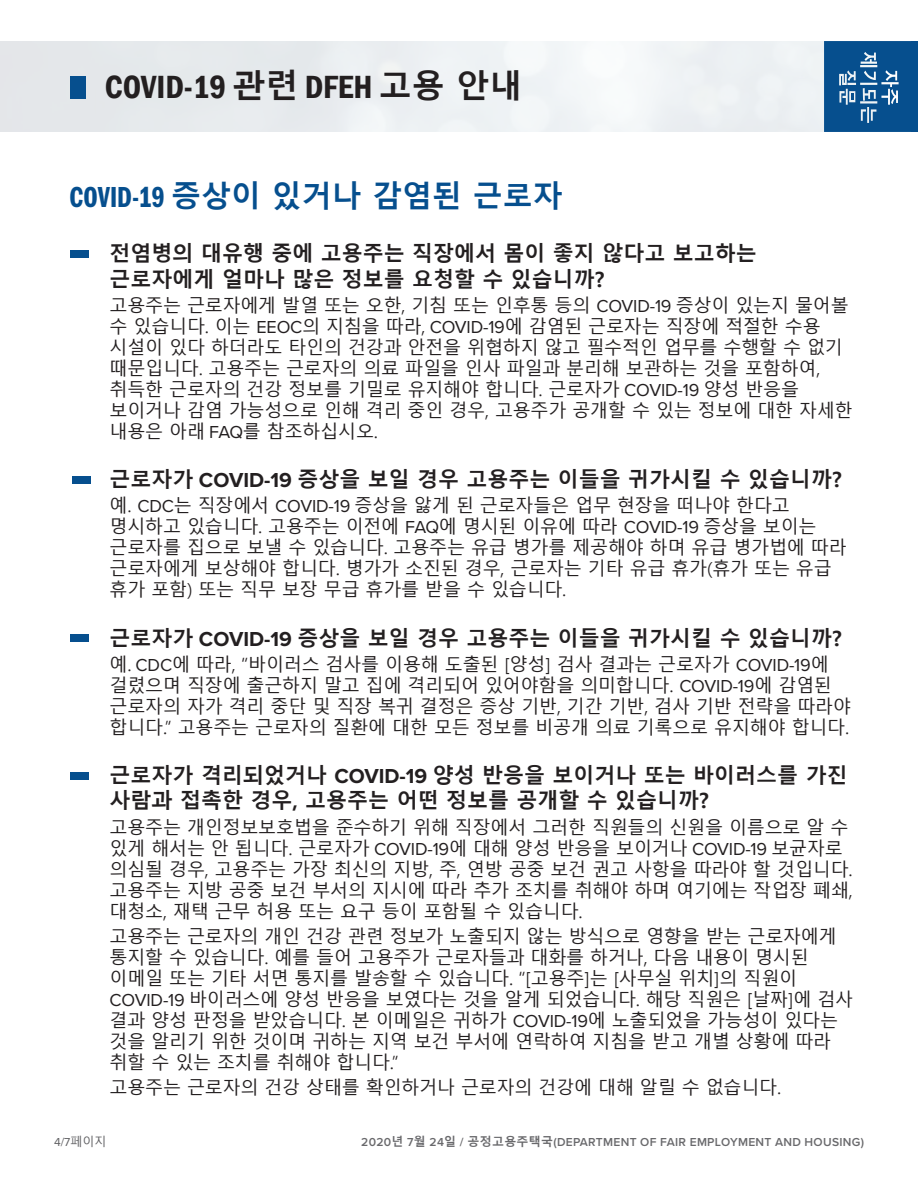
<style>
.page{position:relative;width:918px;height:1188px;background:#fff}
.page>*{position:absolute;margin:0;border:0;box-sizing:border-box;transform-origin:0 0}
.t1{font:600 condensed 33px "Franklin Gothic";color:#231f20}
.t2{font:700 30px "Malgun Gothic";color:#064f8e}
.t3{font:700 21px/25.5px "Malgun Gothic";color:#231f20}
.t4{font:18px/21px "Malgun Gothic";letter-spacing:-.01em;color:#231f20}
.t5{font:600 12px "Proxima Nova";letter-spacing:.025em;color:#69696c}
.t6{font:12px "Proxima Nova";color:#5f5f62}
.s1{font-family:"Malgun Gothic";font-weight:700;font-stretch:normal}
.s2{font-family:"Franklin Gothic LT Pro Dm Cm";font-weight:400}
.s3{font-family:"Proxima Nova"}
.s4{font-family:"Malgun Gothic"}
.s5{font-family:"Malgun Gothic";font-weight:700}
</style>
<div class="page">
<div style="left:0;top:41px;width:918px;height:91px;background:#ebeff2"></div>
<div style="left:70px;top:251px;width:19px;height:7px;background:#064f8e"></div>
<div style="left:72px;top:476px;width:19px;height:7px;background:#064f8e"></div>
<div style="left:70px;top:634px;width:19px;height:8px;background:#064f8e"></div>
<div style="left:70px;top:772px;width:19px;height:7px;background:#064f8e"></div>
<div style="left:70px;top:76px;width:16px;height:22px;background:#064f8e"></div>
<svg style="left:824px;top:41px;width:94px;height:91px"></svg>
<p class="t1" style="left:105px;top:65px;width:419px">COVID-19 <span class="s1">관련</span> DFEH <span class="s1">고용 안내</span></p>
<p class="t2" style="left:70px;top:179px;width:495px"><span class="s2">COVID-19</span> 증상이 있거나 감염된 근로자</p>
<p class="t3" style="left:110px;top:241px;width:649px">전염병의 대유행 중에 고용주는 직장에서 몸이 좋지 않다고 보고하는 근로자에게 얼마나 많은 정보를 요청할 수 있습니까?</p>
<p class="t4" style="left:110px;top:295px;width:745px">고용주는 근로자에게 발열 또는 오한, 기침 또는 인후통 등의 <span class="s3">COVID-19</span> 증상이 있는지 물어볼 수 있습니다. 이는 <span class="s3">EEOC</span>의 지침을 따라, <span class="s3">COVID-19</span>에 감염된 근로자는 직장에 적절한 수용 시설이 있다 하더라도 타인의 건강과 안전을 위협하지 않고 필수적인 업무를 수행할 수 없기 때문입니다. 고용주는 근로자의 의료 파일을 인사 파일과 분리해 보관하는 것을 포함하여, 취득한 근로자의 건강 정보를 기밀로 유지해야 합니다. 근로자가 <span class="s3">COVID-19</span> 양성 반응을 보이거나 감염 가능성으로 인해 격리 중인 경우, 고용주가 공개할 수 있는 정보에 대한 자세한 내용은 아래 <span class="s3">FAQ</span>를 참조하십시오.</p>
<p class="t3" style="left:110px;top:467px;width:733px">근로자가 <span class="s3">COVID-19</span> 증상을 보일 경우 고용주는 이들을 귀가시킬 수 있습니까?</p>
<p class="t4" style="left:110px;top:496px;width:739px">예. <span class="s3">CDC</span>는 직장에서 <span class="s3">COVID-19</span> 증상을 앓게 된 근로자들은 업무 현장을 떠나야 한다고 명시하고 있습니다. 고용주는 이전에 <span class="s3">FAQ</span>에 명시된 이유에 따라 <span class="s3">COVID-19</span> 증상을 보이는 근로자를 집으로 보낼 수 있습니다. 고용주는 유급 병가를 제공해야 하며 유급 병가법에 따라 근로자에게 보상해야 합니다. 병가가 소진된 경우, 근로자는 기타 유급 휴가(휴가 또는 유급 휴가 포함) 또는 직무 보장 무급 휴가를 받을 수 있습니다.</p>
<p class="t3" style="left:110px;top:625px;width:733px">근로자가 <span class="s3">COVID-19</span> 증상을 보일 경우 고용주는 이들을 귀가시킬 수 있습니까?</p>
<p class="t4" style="left:110px;top:654px;width:743px">예. <span class="s3">CDC</span>에 따라 “, 바이러스 검사를 이용해 도출된 [양성] 검사 결과는 근로자가 <span class="s3">COVID-19</span>에 걸렸으며 직장에 출근하지 말고 집에 격리되어 있어야함을 의미합니다. <span class="s3">COVID-19</span>에 감염된 근로자의 자가 격리 중단 및 직장 복귀 결정은 증상 기반, 기간 기반, 검사 기반 전략을 따라야 합니다” . 고용주는 근로자의 질환에 대한 모든 정보를 비공개 의료 기록으로 유지해야 합니다.</p>
<p class="t3" style="left:110px;top:763px;width:740px">근로자가 격리되었거나 <span class="s3">COVID-19</span> 양성 반응을 보이거나 또는 바이러스를 가진 사람과 접촉한 경우, 고용주는 어떤 정보를 공개할 수 있습니까?</p>
<p class="t4" style="left:110px;top:817px;width:745px">고용주는 개인정보보호법을 준수하기 위해 직장에서 그러한 직원들의 신원을 이름으로 알 수 있게 해서는 안 됩니다. 근로자가 <span class="s3">COVID-19</span>에 대해 양성 반응을 보이거나 <span class="s3">COVID-19</span> 보균자로 의심될 경우, 고용주는 가장 최신의 지방 주, , 연방 공중 보건 권고 사항을 따라야 할 것입니다. 고용주는 지방 공중 보건 부서의 지시에 따라 추가 조치를 취해야 하며 여기에는 작업장 폐쇄, 대청소, 재택 근무 허용 또는 요구 등이 포함될 수 있습니다.</p>
<p class="t4" style="left:110px;top:926px;width:745px">고용주는 근로자의 개인 건강 관련 정보가 노출되지 않는 방식으로 영향을 받는 근로자에게 통지할 수 있습니다. 예를 들어 고용주가 근로자들과 대화를 하거나, 다음 내용이 명시된 이메일 또는 기타 서면 통지를 발송할 수 있습니다. “[고용주 는] [사무실 위치 의] 직원이 <span class="s3">COVID-19</span> 바이러스에 양성 반응을 보였다는 것을 알게 되었습니다. 해당 직원은 [날짜 에] 검사 결과 양성 판정을 받았습니다 본. 이메일은 귀하가 <span class="s3">COVID-19</span>에 노출되었을 가능성이 있다는 것을 알리기 위한 것이며 귀하는 지역 보건 부서에 연락하여 지침을 받고 개별 상황에 따라 취할 수 있는 조치를 취해야 합니다“.</p>
<p class="t4" style="left:110px;top:1078px;width:673px">고용주는 근로자의 건강 상태를 확인하거나 근로자의 건강에 대해 알릴 수 없습니다.</p>
<p class="t6" style="left:54px;top:1133px;width:54px">4/7<span class="s4">페이지</span></p>
<p class="t5" style="left:361px;top:1133px;width:504px">2020<span class="s5">년 월</span>7 24<span class="s5">일</span> / <span class="s5">공정고용주택국</span>(DEPARTMENT OF FAIR EMPLOYMENT AND HOUSING(</p>
</div>
